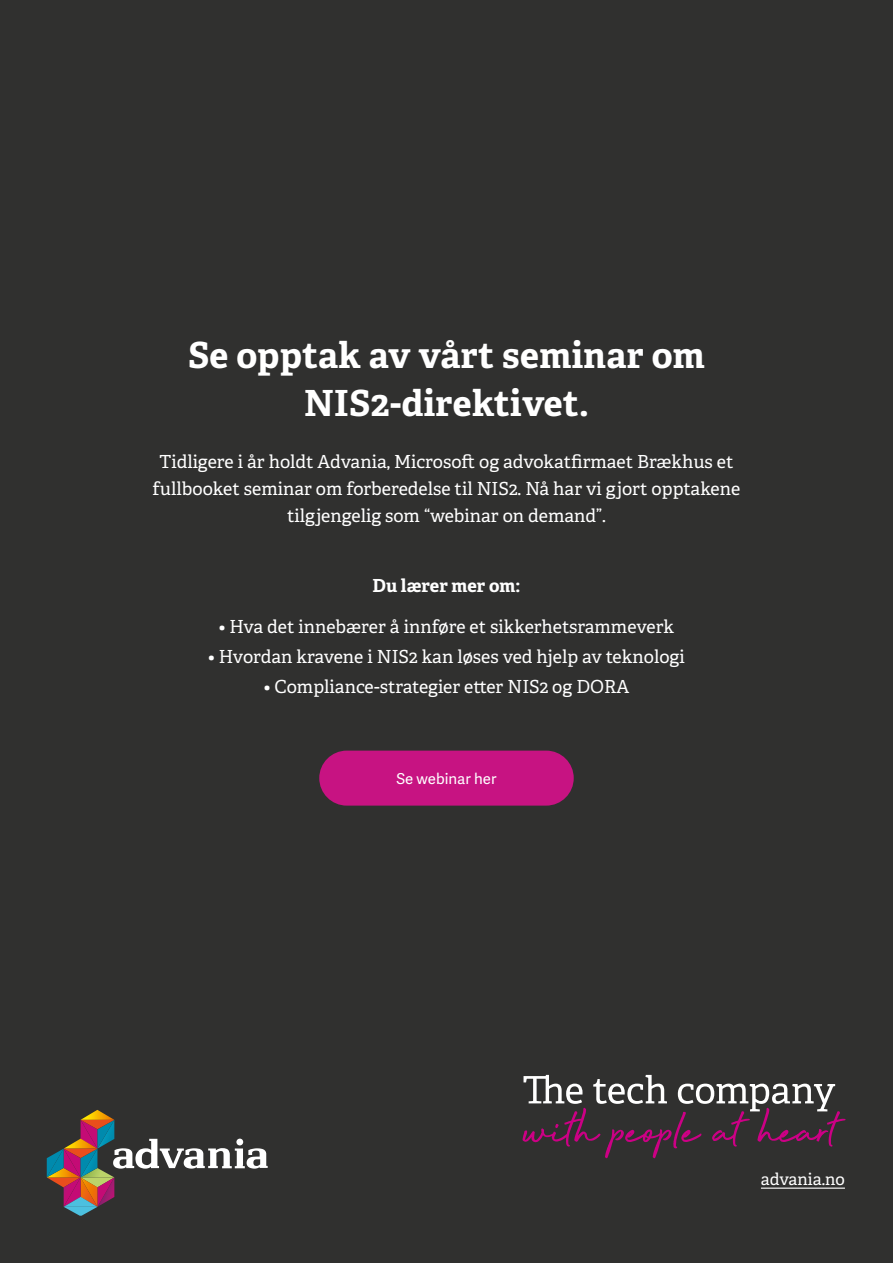
<style>
.page{position:relative;width:893px;height:1263px;background:#30302f}
.page>*{position:absolute;margin:0;border:0;box-sizing:border-box;transform-origin:0 0}
.t1{font:700 36px/48px "Adelle";letter-spacing:.01em;color:#fff;text-align:center}
.t2{font:18px/27px "Adelle";color:#fff;text-align:center}
.t3{font:700 18px "Adelle";color:#fff}
.t4{font:16.5px "Adelle";color:#fff}
.t5{font:15px "Adelle Sans";color:#fff}
</style>
<div class="page">
<div style="left:319px;top:751px;width:255px;height:55px;background:#c71382;border-radius:27px"></div>
<hr style="left:761px;top:1187px;width:84px;height:2px;background:#fff">
<svg style="left:47px;top:1110px;width:221px;height:106px"></svg>
<svg style="left:523px;top:1075px;width:323px;height:83px"></svg>
<h1 class="t1" style="left:188px;top:331px;width:518px">Se opptak av vårt seminar om<br>NIS2-direktivet.</h1>
<p class="t2" style="left:153px;top:448px;width:589px">Tidligere i år holdt Advania, Microsoft og advokatfirmaet Brækhus et fullbooket seminar om forberedelse til NIS2. Nå har vi gjort opptakene tilgjengelig som “webinar on demand”.</p>
<p class="t3" style="left:373px;top:574px;width:149px">Du lærer mer om:</p>
<p class="t2" style="left:219px;top:613px;width:457px">• Hva det innebærer å innføre et sikkerhetsrammeverk</p>
<p class="t2" style="left:208px;top:643px;width:478px">• Hvordan kravene i NIS2 kan løses ved hjelp av teknologi</p>
<p class="t2" style="left:264px;top:673px;width:367px">• Compliance-strategier etter NIS2 og DORA</p>
<p class="t5" style="left:396px;top:770px;width:102px">Se webinar her</p>
<p class="t4" style="left:761px;top:1169px;width:86px">advania.no</p>
</div>
